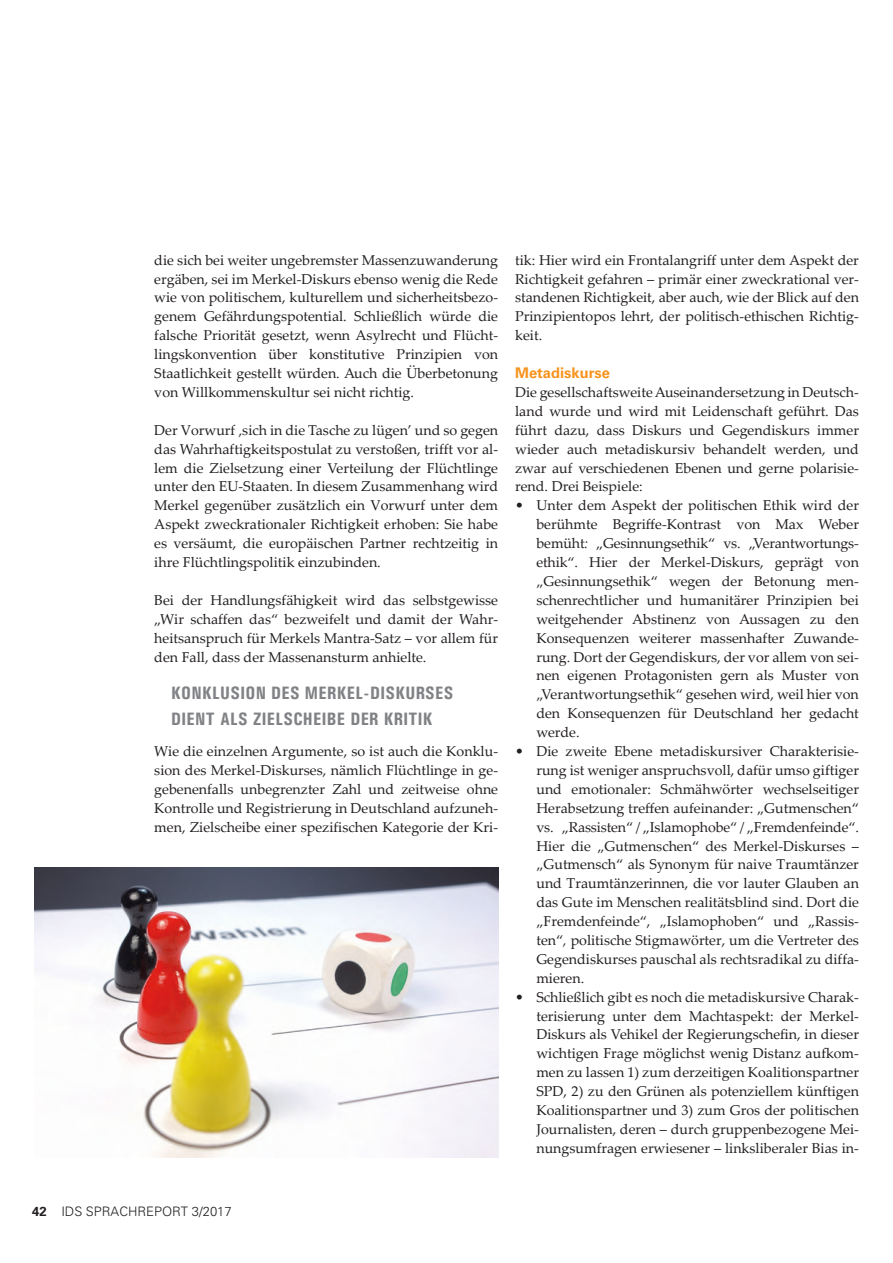
<style>
.page{position:relative;width:893px;height:1263px;background:#fff}
.page>*{position:absolute;margin:0;border:0;box-sizing:border-box;transform-origin:0 0}
.t1{font:700 condensed 18px/25.2px "Univers";letter-spacing:.02em;color:#808285}
.t2{font:700 14.7px "Univers LT Pro 65";color:#f7931d}
.t3{font:14.25px/18.9px "Palatino Linotype";color:#231f20;text-align:justify}
.t4{font:300 13.05px "Univers LT Pro 45";color:#231f20}
.s1{font-style:italic}
.s2{font-family:"Univers LT Pro 65";font-weight:700}
</style>
<div class="page">
<img style="left:34px;top:867px;width:464px;height:291px">
<p class="t3" style="left:154px;top:250px;width:345px">die sich bei weiter ungebremster Massenzuwanderung ergäben, sei im Merkel-Diskurs ebenso wenig die Rede wie von politischem, kulturellem und sicherheitsbezo&shy;genem Gefährdungspotential. Schließlich würde die falsche Priorität gesetzt, wenn Asylrecht und Flücht&shy;lingskonvention über konstitutive Prinzipien von Staatlichkeit gestellt würden. Auch die Überbetonung von Willkommenskultur sei nicht richtig.</p>
<p class="t3" style="left:154px;top:420px;width:345px">Der Vorwurf ‚sich in die Tasche zu lügen’ und so gegen das Wahrhaftigkeitspostulat zu verstoßen, trifft vor al&shy;lem die Zielsetzung einer Verteilung der Flüchtlinge unter den EU-Staaten. In diesem Zusammenhang wird Merkel gegenüber zusätzlich ein Vorwurf unter dem Aspekt zweckrationaler Richtigkeit erhoben: Sie habe es versäumt, die europäischen Partner rechtzeitig in ihre Flüchtlingspolitik einzubinden.</p>
<p class="t3" style="left:154px;top:590px;width:345px">Bei der Handlungsfähigkeit wird das selbstgewisse „Wir schaffen das“ bezweifelt und damit der Wahr&shy;heitsanspruch für Merkels Mantra-Satz – vor allem für den Fall, dass der Massenansturm anhielte.</p>
<p class="t1" style="left:171px;top:680px;width:284px">KONKLUSION DES MERKEL-DISKURSES<br>DIENT ALS ZIELSCHEIBE DER KRITIK</p>
<p class="t3" style="left:154px;top:741px;width:345px">Wie die einzelnen Argumente, so ist auch die Konklu&shy;sion des Merkel-Diskurses, nämlich Flüchtlinge in ge&shy;gebenenfalls unbegrenzter Zahl und zeitweise ohne Kontrolle und Registrierung in Deutschland aufzuneh&shy;men, Zielscheibe einer spezifischen Kategorie der Kri-</p>
<p class="t3" style="left:515px;top:250px;width:345px">tik: Hier wird ein Frontalangriff unter dem Aspekt der Richtigkeit gefahren – primär einer zweckrational ver&shy;standenen Richtigkeit, aber auch, wie der Blick auf den Prinzipientopos lehrt, der politisch-ethischen Richtig&shy;keit.</p>
<p class="t2" style="left:515px;top:364px;width:96px">Metadiskurse</p>
<p class="t3" style="left:515px;top:382px;width:345px">Die gesellschaftsweite Auseinandersetzung in Deutsch&shy;land wurde und wird mit Leidenschaft geführt. Das führt dazu, dass Diskurs und Gegendiskurs immer wieder auch metadiskursiv behandelt werden, und zwar auf verschiedenen Ebenen und gerne polarisie&shy;rend. Drei Beispiele:</p>
<p class="t3" style="left:536px;top:495px;width:324px;text-indent:-21px">• Unter dem Aspekt der politischen Ethik wird der berühmte Begriffe-Kontrast von Max Weber bemüht<span class="s1">:</span> „Gesinnungsethik“ vs. „Verantwortungs&shy;ethik“. Hier der Merkel-Diskurs, geprägt von „Gesinnungsethik“ wegen der Betonung men&shy;schenrechtlicher und humanitärer Prinzipien bei weitgehender Abstinenz von Aussagen zu den Konsequenzen weiterer massenhafter Zuwande&shy;rung. Dort der Gegendiskurs, der vor allem von sei&shy;nen eigenen Protagonisten gern als Muster von „Verantwortungsethik“ gesehen wird, weil hier von den Konsequenzen für Deutschland her gedacht werde.</p>
<p class="t3" style="left:536px;top:741px;width:324px;text-indent:-21px">• Die zweite Ebene metadiskursiver Charakterisie&shy;rung ist weniger anspruchsvoll, dafür umso giftiger und emotionaler: Schmähwörter wechselseitiger Herabsetzung treffen aufeinander: „Gutmenschen“ vs. „Rassisten“ / „Islamophobe“ / „Fremdenfeinde“.<br>Hier die „Gutmenschen“ des Merkel-Diskurses – „Gutmensch“ als Synonym für naive Traumtänzer und Traumtänzerinnen, die vor lauter Glauben an das Gute im Menschen realitätsblind sind. Dort die „Fremdenfeinde“, „Islamophoben“ und „Rassis&shy;ten“<span class="s1">,</span> politische Stigmawörter, um die Vertreter des Gegendiskurses pauschal als rechtsradikal zu diffa&shy;mieren.</p>
<p class="t3" style="left:536px;top:987px;width:324px;text-indent:-21px">• Schließlich gibt es noch die metadiskursive Charak&shy;terisierung unter dem Machtaspekt: der Merkel-Diskurs als Vehikel der Regierungschefin, in dieser wichtigen Frage möglichst wenig Distanz aufkom&shy;men zu lassen 1) zum derzeitigen Koalitionspartner SPD, 2) zu den Grünen als potenziellem künftigen Koalitionspartner und 3) zum Gros der politischen Journalisten, deren – durch gruppenbezogene Mei&shy;nungsumfragen erwiesener – linksliberaler Bias in-</p>
<p class="t4" style="left:32px;top:1203px;width:201px"><span class="s2">42</span> IDS SPRACHREPORT 3/2017</p>
</div>
